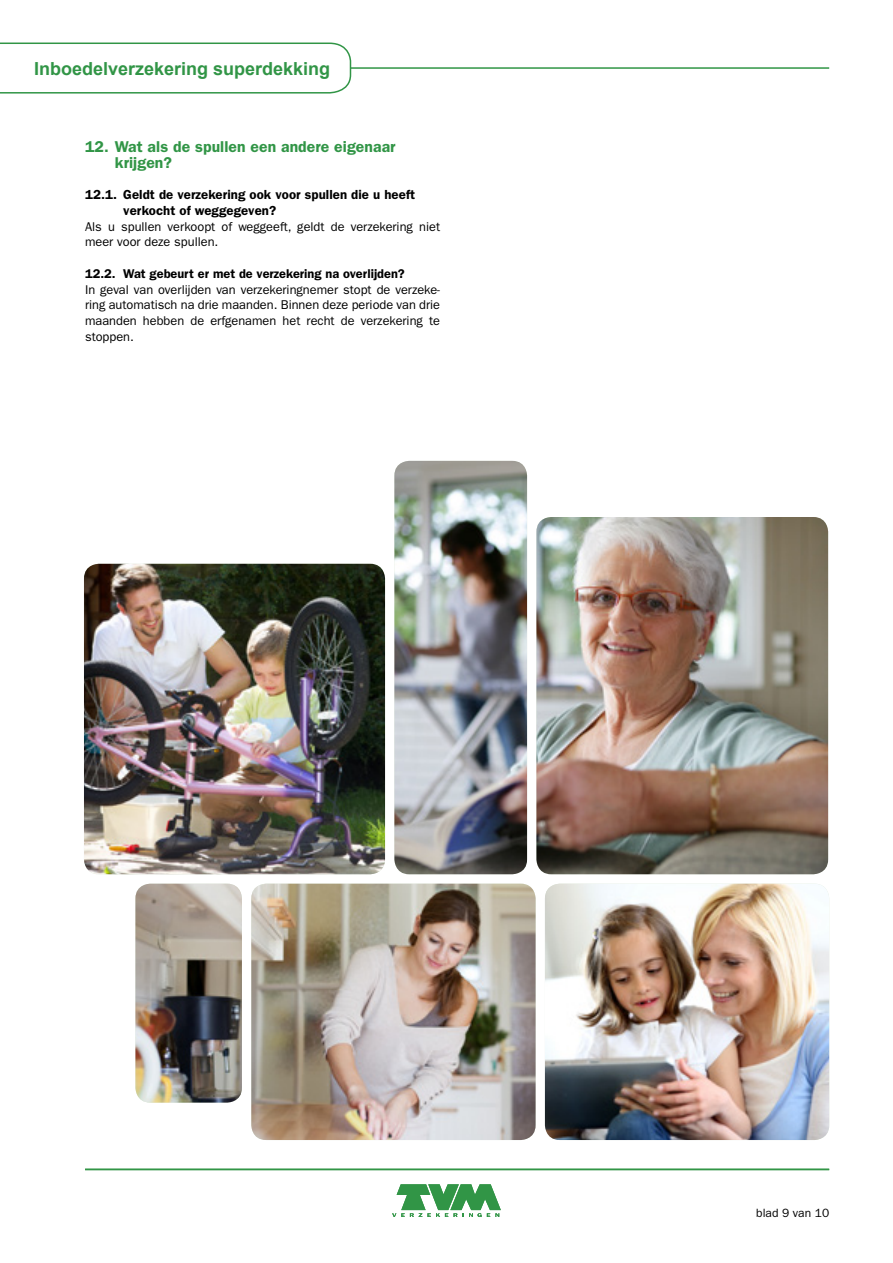
<style>
.page{position:relative;width:893px;height:1263px;background:#fff}
.page>*{position:absolute;margin:0;border:0;box-sizing:border-box;transform-origin:0 0}
.t1{font:700 18px "Arial";color:#319546}
.Bodykop_gr_10_5pt{font:600 15.75px/15.8px "ITC Franklin Gothic Std";letter-spacing:.005em;color:#319546}
.Bodykopje_zw{font:600 13.2px/15.8px "ITC Franklin Gothic Std";letter-spacing:.005em;color:#000}
.Body{font:12.75px/15.8px "ITC Franklin Gothic Std";color:#000}
.Body-2{font:600 12.75px "ITC Franklin Gothic Std";color:#000}
.t2{font:12px "ITC Franklin Gothic Std";color:#000}
</style>
<div class="page">
<img style="left:545px;top:884px;width:284px;height:256px">
<img style="left:135px;top:884px;width:401px;height:256px">
<img style="left:394px;top:461px;width:434px;height:413px">
<img style="left:84px;top:564px;width:301px;height:310px">
<hr style="left:85px;top:67px;width:744px;height:2px;background:#319546">
<svg style="left:0;top:42px;width:352px;height:52px"></svg>
<hr style="left:85px;top:1169px;width:744px;height:1px;background:#319546">
<svg style="left:392px;top:1184px;width:109px;height:33px"></svg>
<h1 class="t1" style="left:34px;top:57px;width:298px">Inboedelverzekering superdekking</h1>
<p class="Bodykop_gr_10_5pt" style="left:115px;top:139px;width:282px;text-indent:-30px">12. Wat als de spullen een andere eigenaar krijgen?</p>
<p class="Bodykopje_zw" style="left:123px;top:187px;width:293px;text-indent:-38px">12.1. Geldt de verzekering ook voor spullen die u heeft verkocht of weggegeven?</p>
<p class="Body" style="left:85px;top:218px;width:357px">Als u spullen verkoopt of weggeeft, geldt de verzekering niet meer voor deze spullen.</p>
<p class="Body-2" style="left:85px;top:266px;width:321px">12.2. Wat gebeurt er met de verzekering na overlijden?</p>
<p class="Body" style="left:85px;top:281px;width:357px;text-align:justify">In geval van overlijden van verzekeringnemer stopt de verzeke&shy;ring automatisch na drie maanden. Binnen deze periode van drie maanden hebben de erfgenamen het recht de verzekering te stoppen.</p>
<p class="t2" style="left:756px;top:1206px;width:74px">blad 9 van 10</p>
</div>
